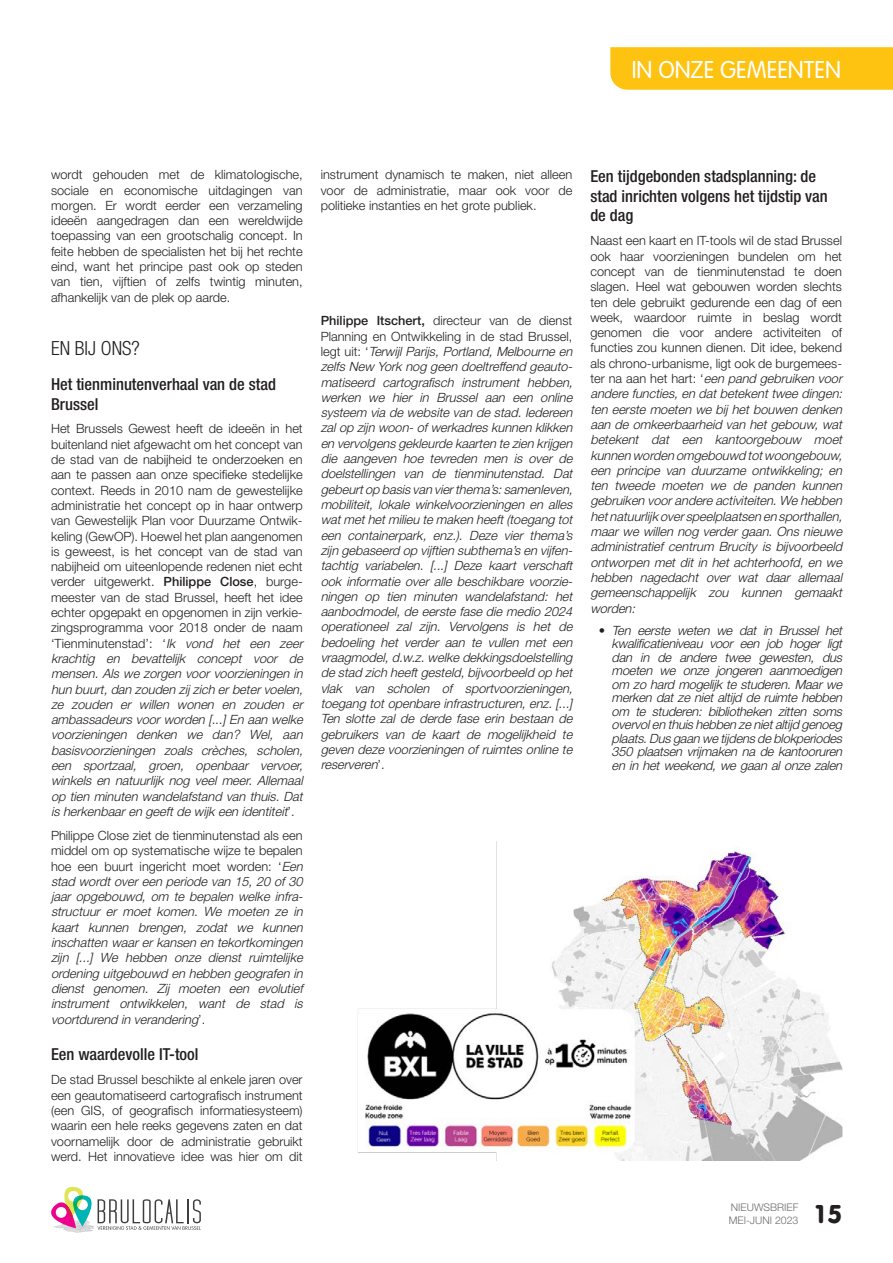
<style>
.page{position:relative;width:893px;height:1263px;background:#fff}
.page>*{position:absolute;margin:0;border:0;box-sizing:border-box;transform-origin:0 0}
.t1{font:27px "VAG Rundschrift D";color:#231f20}
.t2{font:300 25.5px "VAG Rundschrift D";color:#fff}
.t3{font:300 condensed 19.5px "Helvetica Neue LT Pro";color:#231f20}
.t4{font:500 condensed 16.5px/19.8px "Helvetica Neue LT Pro";color:#231f20}
.t5{font:italic 300 12.75px/15.3px "Helvetica Neue LT Pro";letter-spacing:-.005em;color:#231f20}
.t6{font:300 12.75px/15.3px "Helvetica Neue LT Pro";color:#231f20;text-align:justify}
.t7{font:300 10.5px/12.6px "Helvetica Neue LT Pro";color:#6c6d70}
.s1{font-weight:500}
.s2{font-style:italic}
.s3{font-style:normal}
.s4{font-weight:500;font-style:normal}
</style>
<div class="page">
<img style="left:357px;top:841px;width:485px;height:320px">
<svg style="left:51px;top:1187px;width:150px;height:46px"></svg>
<div style="left:610px;top:47px;width:283px;height:43px;background:#fec210"></div>
<h2 class="t2" style="left:632px;top:55px;width:211px">IN ONZE GEMEENTEN</h2>
<p class="t6" style="left:51px;top:167px;width:253px">wordt gehouden met de klimatologische, sociale en economische uitdagingen van morgen. Er wordt eerder een verzameling ideeën aangedragen dan een wereldwijde toepassing van een grootschalig concept. In feite hebben de specialisten het bij het rechte eind, want het principe past ook op steden van tien, vijftien of zelfs twintig minuten, afhankelijk van de plek op aarde.</p>
<h3 class="t3" style="left:51px;top:337px;width:90px">EN BIJ ONS?</h3>
<p class="t4" style="left:51px;top:374px;width:226px">Het tienminutenverhaal van de stad<br>Brussel</p>
<p class="t6" style="left:51px;top:421px;width:256px;text-align:left">Het Brussels Gewest heeft de ideeën in het buitenland niet afgewacht om het concept van de stad van de nabijheid te onderzoeken en aan te passen aan onze specifieke stedelijke context. Reeds in 2010 nam de gewestelijke administratie het concept op in haar ontwerp van Gewestelijk Plan voor Duurzame Ontwik&shy;keling (GewOP). Hoewel het plan aangenomen is geweest, is het concept van de stad van nabijheid om uiteenlopende redenen niet echt verder uitgewerkt. <span class="s1">Philippe Close</span>, burge&shy;meester van de stad Brussel, heeft het idee echter opgepakt en opgenomen in zijn verkie&shy;zingsprogramma voor 2018 onder de naam ‘Tienminutenstad’: ‘<span class="s2">Ik vond het een zeer krachtig en bevattelijk concept voor de mensen. Als we zorgen voor voorzieningen in hun buurt,dan zouden zijzich erbetervoelen, ze zouden er willen wonen en zouden er ambassadeurs voorworden [...] En aan welke voorzieningen denken we dan? Wel, aan basisvoorzieningen zoals crèches, scholen, een sportzaal, groen, openbaar vervoer, winkels en natuurlijk nog veel meer. Allemaal op tien minuten wandelafstand van thuis. Dat is herkenbaaren geeftde wijk een identiteit</span>’ .</p>
<p class="t5" style="left:51px;top:827px;width:256px"><span class="s3">Philippe Close ziet de tienminutenstad als een middel om op systematische wijze te bepalen hoe een buurt ingericht moet worden: ‘</span>Een stad wordtovereen periode van 15,20 of30 jaar opgebouwd, om te bepalen welke infra&shy;structuur er moet komen. We moeten ze in kaart kunnen brengen, zodat we kunnen inschatten waarerkansen en tekortkomingen zijn [...] We hebben onze dienst ruimtelijke ordening uitgebouwd en hebben geografen in dienst genomen. Zij moeten een evolutief instrument ontwikkelen, want de stad is voortdurend in verandering<span class="s3">’ .</span></p>
<p class="t4" style="left:51px;top:1044px;width:149px">Een waardevolle IT-tool</p>
<p class="t6" style="left:51px;top:1072px;width:253px">De stad Brussel beschikte al enkele jaren over een geautomatiseerd cartografisch instrument (een GIS, of geografisch informatiesysteem) waarin een hele reeks gegevens zaten en dat voornamelijk door de administratie gebruikt werd. Het innovatieve idee was hier om dit</p>
<p class="t6" style="left:321px;top:167px;width:253px">instrument dynamisch te maken, niet alleen voor de administratie, maar ook voor de politieke instanties en het grote publiek.</p>
<p class="t5" style="left:321px;top:313px;width:256px"><span class="s4">Philippe Itschert,</span> <span class="s3">directeur van de dienst Planning en Ontwikkeling in de stad Brussel, l e g t u i t : ‘</span> Terwijl Parijs, Portland, Melbourne en zelfs New York nog geen doeltreffend geauto&shy;matiseerd cartografisch instrument hebben, werken we hier in Brussel aan een online systeem via de website van de stad.Iedereen zalop zijn woon-ofwerkadres kunnen klikken en vervolgens gekleurde kaarten te zien krijgen die aangeven hoe tevreden men is over de doelstellingen van de tienminutenstad. Dat gebeurtop basis van vierthema’s:samenleven, mobiliteit, lokale winkelvoorzieningen en alles watmethetmilieu te maken heeft(toegang tot een containerpark, enz.) . Deze vier thema’s zijn gebaseerd op vijftien subthema’s en vijfen&shy;tachtig variabelen. [...] Deze kaart verschaft ook informatie over alle beschikbare voorzie&shy;ningen op tien minuten wandelafstand: het aanbodmodel,de eerste fase die medio 2024 operationeel zal zijn. Vervolgens is het de bedoeling het verder aan te vullen met een vraagmodel,d.w.z.welke dekkingsdoelstelling de stad zich heeftgesteld,bijvoorbeeld op het vlak van scholen of sportvoorzieningen, toegang totopenbare infrastructuren,enz.[...] Ten slotte zal de derde fase erin bestaan de gebruikers van de kaart de mogelijkheid te geven deze voorzieningen ofruimtes online te reserveren<span class="s3">’ .</span></p>
<p class="t4" style="left:590px;top:166px;width:239px">Een tijdgebonden stadsplanning: de stad inrichten volgens het tijdstip van de dag</p>
<p class="t5" style="left:590px;top:233px;width:256px"><span class="s3">Naast een kaart en IT-tools wil de stad Brussel ook haar voorzieningen bundelen om het concept van de tienminutenstad te doen slagen. Heel wat gebouwen worden slechts ten dele gebruikt gedurende een dag of een week, waardoor ruimte in beslag wordt genomen die voor andere activiteiten of functies zou kunnen dienen. Dit idee, bekend als chrono-urbanisme, ligt ook de burgemees&shy;t e r n a a a n h e t h a rt : ‘</span> een pand gebruiken voor andere functies,en datbetekenttwee dingen: ten eerste moeten we bij het bouwen denken aan de omkeerbaarheid van het gebouw, wat betekent dat een kantoorgebouw moet kunnen worden omgebouwd totwoongebouw, een principe van duurzame ontwikkeling; en ten tweede moeten we de panden kunnen gebruiken voorandere activiteiten.We hebben hetnatuurlijk overspeelplaatsen en sporthallen, maar we willen nog verder gaan. Ons nieuwe administratief centrum Brucity is bijvoorbeeld ontworpen met dit in het achterhoofd, en we hebben nagedacht over wat daar allemaal gemeenschappelijk zou kunnen gemaakt worden:</p>
<p class="t5" style="left:612px;top:623px;width:235px;line-height:13.5px;text-align:justify;text-indent:-13px"><span class="s3">•</span> Ten eerste weten we dat in Brussel het kwalificatieniveau voor een job hoger ligt dan in de andere twee gewesten, dus moeten we onze jongeren aanmoedigen om zo hard mogelijk te studeren. Maar we merken dat ze niet altijd de ruimte hebben om te studeren: bibliotheken zitten soms overvolen thuishebben ze nietaltijd genoeg plaats.Dusgaan we tijdensde blokperiodes 350 plaatsen vrijmaken na de kantooruren en in het weekend, we gaan al onze zalen</p>
<p class="t7" style="left:729px;top:1201px;width:71px">NIEUWSBRIEF<br>Mei-Juni</p>
<p class="t7" style="left:775px;top:1213px;width:25px">2023</p>
<h1 class="t1" style="left:816px;top:1198px;width:28px">15</h1>
</div>
